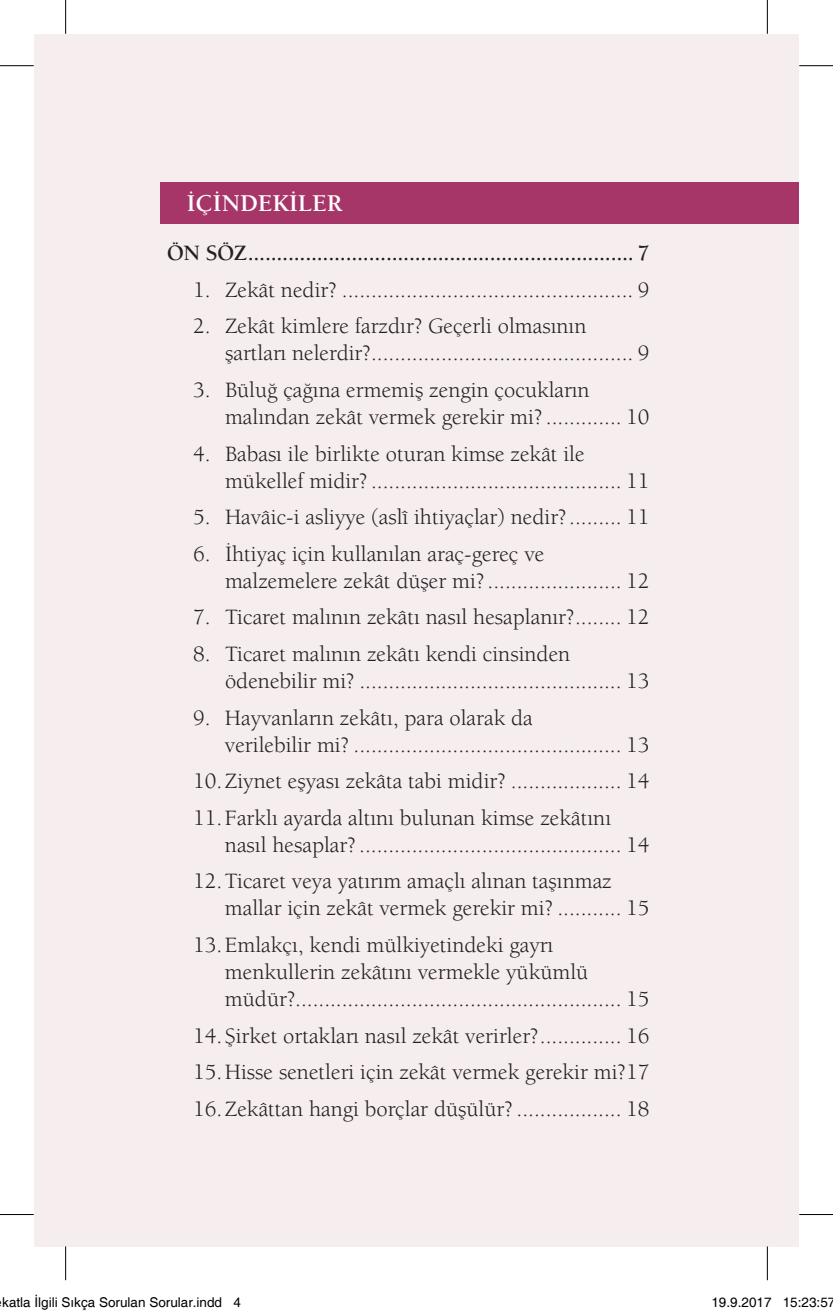
<style>
.page{position:relative;width:833px;height:1314px;background:#fff}
.page>*{position:absolute;margin:0;border:0;box-sizing:border-box;transform-origin:0 0}
.t1{font:700 24.75px "ITC Berkeley Oldstyle Std";color:#fff}
.t2{font:22.5px/27px "ITC Berkeley Oldstyle Std";color:#231f20}
.t3{font:700 22.5px "ITC Berkeley Oldstyle Std";color:#231f20}
.t4{font:13.5px "Helvetica";color:#000}
</style>
<div class="page">
<div style="left:767px;top:34px;width:32px;height:1212px;background:#f6edef"></div>
<div style="left:34px;top:34px;width:733px;height:1212px;background:#f6edef"></div>
<div style="left:161px;top:182px;width:638px;height:41px;background:#a73668"></div>
<hr style="left:0;top:65px;width:34px;height:1px;background:#000">
<hr style="left:799px;top:65px;width:34px;height:1px;background:#000">
<hr style="left:0;top:1213px;width:34px;height:1px;background:#000">
<hr style="left:799px;top:1213px;width:34px;height:1px;background:#000">
<hr style="left:65px;top:0;width:1px;height:34px;background:#000">
<hr style="left:65px;top:1246px;width:1px;height:33px;background:#000">
<hr style="left:767px;top:0;width:1px;height:34px;background:#000">
<hr style="left:767px;top:1246px;width:1px;height:33px;background:#000">
<p class="t1" style="left:187px;top:190px;width:157px">İÇİNDEKİLER</p>
<p class="t3" style="left:167px;top:241px;width:484px">ÖN SÖZ................................................................... 7</p>
<p class="t2" style="left:193px;top:276px;width:458px">1. Zekât nedir? .................................................. 9</p>
<p class="t2" style="left:225px;top:313px;width:426px;text-indent:-32px">2. Zekât kimlere farzdır? Geçerli olmasının şartları nelerdir?............................................. 9</p>
<p class="t2" style="left:225px;top:377px;width:426px;text-indent:-32px">3. Büluğ çağına ermemiş zengin çocukların malından zekât vermek gerekir mi? ............. 10</p>
<p class="t2" style="left:225px;top:440px;width:426px;text-indent:-32px">4. Babası ile birlikte oturan kimse zekât ile mükellef midir? ........................................... 11</p>
<p class="t2" style="left:193px;top:504px;width:458px">5. Havâic-i asliyye (aslî ihtiyaçlar) nedir?......... 11</p>
<p class="t2" style="left:225px;top:540px;width:426px;text-indent:-32px">6. İhtiyaç için kullanılan araç-gereç ve malzemelere zekât düşer mi?....................... 12</p>
<p class="t2" style="left:193px;top:604px;width:458px">7. Ticaret malının zekâtı nasıl hesaplanır?........ 12</p>
<p class="t2" style="left:225px;top:640px;width:426px;text-indent:-32px">8. Ticaret malının zekâtı kendi cinsinden ödenebilir mi? ............................................. 13</p>
<p class="t2" style="left:225px;top:704px;width:426px;text-indent:-32px">9. Hayvanların zekâtı, para olarak da<br>verilebilir mi? .............................................. 13</p>
<p class="t2" style="left:193px;top:763px;width:458px;line-height:36.4px">10.Ziynet eşyası zekâta tabi midir? ................... 14<br>11.Farklı ayarda altını bulunan kimse zekâtını</p>
<p class="t2" style="left:193px;top:826px;width:458px;line-height:36.4px;text-indent:32px">nasıl hesaplar? ............................................. 14<br>12.Ticaret veya yatırım amaçlı alınan taşınmaz</p>
<p class="t2" style="left:193px;top:890px;width:458px;line-height:36.4px;text-indent:32px">mallar için zekât vermek gerekir mi? ........... 15<br>13.Emlakçı, kendi mülkiyetindeki gayrı</p>
<p class="t2" style="left:225px;top:958px;width:426px">menkullerin zekâtını vermekle yükümlü müdür?........................................................ 15</p>
<p class="t2" style="left:193px;top:1017px;width:458px;line-height:36.4px;text-align:justify">14.Şirket ortakları nasıl zekât verirler?.............. 16<br>15.Hisse senetleri için zekât vermek gerekir mi?17<br>16.Zekâttan hangi borçlar düşülür? .................. 18</p>
<p class="t4" style="left:2px;top:1294px;width:240px">katla İlgili Sıkça Sorulan Sorular.indd 4</p>
<p class="t4" style="left:711px;top:1294px;width:125px">19.9.2017 15:23:57</p>
</div>
